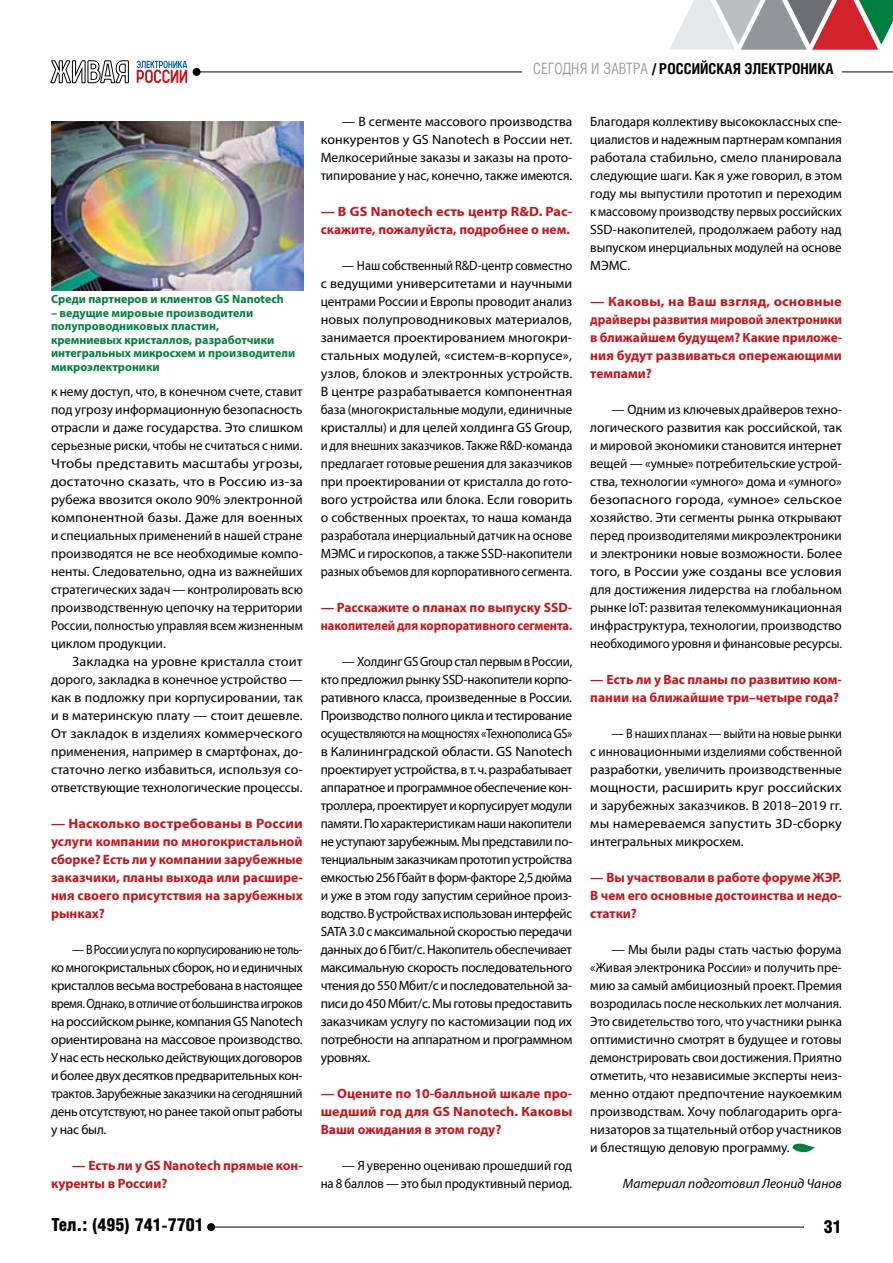
<style>
.page{position:relative;width:893px;height:1263px;background:#fff}
.page>*{position:absolute;margin:0;border:0;box-sizing:border-box;transform-origin:0 0}
.t1{font:900 18px "Helios Cond";color:#000}
.t2{font:700 15px "Helios Cond";color:#000}
.t3{font:13.5px/18px "Myriad Pro";letter-spacing:-.005em;color:#000;text-align:justify}
.t4{font:13.5px/18px "Myriad Pro";letter-spacing:-.005em;color:#000;text-align:justify;scale:.96 1}
.t5{font:13.5px/18px "Myriad Pro";letter-spacing:-.005em;color:#000;text-align:justify;scale:.93 1}
.t6{font:13.5px/18px "Myriad Pro";letter-spacing:-.005em;color:#000;text-align:justify;scale:.89 1}
.t7{font:700 13.5px/18px "Myriad Pro";color:#c4161c}
.t8{font:13.5px/18px "Myriad Pro";letter-spacing:-.005em;color:#000;text-align:justify;scale:1.06 1}
.t9{font:13.5px/18px "Myriad Pro";letter-spacing:-.005em;color:#000;text-align:justify;scale:.91 1}
.t10{font:700 13.5px/18px "Myriad Pro";color:#c4161c;text-align:justify;scale:1.06 1}
.t11{font:700 13.5px/18px "Myriad Pro";color:#c4161c;text-align:justify;scale:1.08 1}
.t12{font:700 13.5px/18px "Myriad Pro";color:#c4161c;scale:1.05 1}
.t13{font:italic 13.5px "Myriad Pro";color:#000}
.t14{font:700 12px/13.5px "Myriad Pro";color:#007f3e}
.s1{font-weight:300;color:#939598}
.s2{font-weight:900}
</style>
<div class="page">
<svg style="left:670px;top:0;width:223px;height:50px"></svg>
<hr style="left:51px;top:1227px;width:781px;height:1px;background:#000">
<hr style="left:193px;top:72px;width:700px;height:1px;background:#000">
<div style="left:51px;top:1206px;width:160px;height:36px;background:#fff"></div>
<div style="left:522px;top:51px;width:320px;height:23px;background:#fff"></div>
<div style="left:193px;top:68px;width:8px;height:8px;background:#000;border-radius:50%"></div>
<div style="left:207px;top:1223px;width:8px;height:8px;background:#000;border-radius:50%"></div>
<svg style="left:51px;top:60px;width:78px;height:24px"></svg>
<svg style="left:137px;top:61px;width:50px;height:22px"></svg>
<div style="left:804px;top:1218px;width:38px;height:17px;background:#fff"></div>
<svg style="left:792px;top:1143px;width:23px;height:9px"></svg>
<img style="left:51px;top:122px;width:253px;height:168px">
<p class="t14" style="left:51px;top:292px;width:234px">Среди партнеров и клиентов GS Nanotech</p>
<p class="t14" style="left:51px;top:306px;width:246px">– ведущие мировые производители полупроводниковых пластин,<br>кремниевых кристаллов, разработчики интегральных микросхем и производители микроэлектроники</p>
<p class="t3" style="left:51px;top:382px;width:253px">к нему доступ, что, в конечном счете, ставит под угрозу информационную безопасность отрасли и даже государства. Это слишком серьезные риски, чтобы не считаться с ними.<br>Чтобы представить масштабы угрозы, достаточно сказать, что в Россию из-за рубежа ввозится около 90% электронной компонентной базы. Даже для военных и специальных применений в нашей стране производятся не все необходимые компо&shy;ненты. Следовательно, одна из важнейших стратегических задач — контролировать всю производственную цепочку на территории России, полностью управляя всем жизненным циклом продукции.</p>
<p class="t8" style="left:51px;top:652px;width:239px;text-indent:21px">Закладка на уровне кристалла стоит дорого, закладка в конечное устройство — как в подложку при корпусировании, так и в материнскую плату — стоит дешевле.<br>От закладок в изделиях коммерческого применения, например в смартфонах, до&shy;статочно легко избавиться, используя со&shy;ответствующие технологические процессы.</p>
<p class="t10" style="left:51px;top:814px;width:239px">— Насколько востребованы в России услуги компании по многокристальной сборке? Есть ли у компании зарубежные заказчики, планы выхода или расшире&shy;ния своего присутствия на зарубежных рынках?</p>
<p class="t6" style="left:51px;top:940px;width:284px;text-indent:21px">— В России услуга по корпусированию не толь&shy;ко многокристальных сборок, но и единичных кристаллов весьма востребована в настоящее время. Однако, в отличие от большинства игроков на российском рынке, компания GS Nanotech ориентирована на массовое производство.<br>У нас есть несколько действующих договоров и более двух десятков предварительных кон&shy;трактов. Зарубежные заказчики на сегодняшний день отсутствуют, но ранее такой опыт работы у нас был.</p>
<p class="t7" style="left:51px;top:1156px;width:253px;text-indent:21px">— Есть ли у GS Nanotech прямые кон&shy;куренты в России?</p>
<h1 class="t1" style="left:51px;top:1215px;width:154px">Тел.: (495) 741-7701</h1>
<p class="t2" style="left:533px;top:60px;width:302px"><span class="s1">сегодня и завтра</span> <span class="s2">/</span> российская электроника</p>
<p class="t3" style="left:321px;top:112px;width:253px;text-indent:21px">— В сегменте массового производства конкурентов у GS Nanotech в России нет.<br>Мелкосерийные заказы и заказы на прото&shy;типирование у нас, конечно, также имеются.</p>
<p class="t12" style="left:321px;top:202px;width:241px">— В GS Nanotech есть центр R&amp;D. Рас&shy;скажите, пожалуйста, подробнее о нем.</p>
<p class="t5" style="left:321px;top:256px;width:272px;text-indent:21px">— Наш собственный R&amp;D-центр совместно с ведущими университетами и научными центрами России и Европы проводит анализ новых полупроводниковых материалов, занимается проектированием многокри&shy;стальных модулей, «систем-в‑корпусе», узлов, блоков и электронных устройств.<br>В центре разрабатывается компонентная база (многокристальные модули, единичные кристаллы) и для целей холдинга GS Group, и для внешних заказчиков. Также R&amp;D-команда предлагает готовые решения для заказчиков при проектировании от кристалла до гото&shy;вого устройства или блока. Если говорить о собственных проектах, то наша команда разработала инерциальный датчик на основе МЭМС и гироскопов, а также SSD-накопители разных объемов для корпоративного сегмента.</p>
<p class="t7" style="left:321px;top:598px;width:253px">— Расскажите о планах по выпуску SSD&shy;накопителей для корпоративного сегмента.</p>
<p class="t4" style="left:321px;top:652px;width:264px;text-indent:21px">— Холдинг GS Group стал первым в России, кто предложил рынку SSD-накопители корпо&shy;ративного класса, произведенные в России.<br>Производство полного цикла и тестирование осуществляются на мощностях «Технополиса GS» в Калининградской области. GS Nanotech проектирует устройства, в т.ч. разрабатывает аппаратное и программное обеспечение кон&shy;троллера, проектирует и корпусирует модули памяти. По характеристикам наши накопители не уступают зарубежным. Мы представили по&shy;тенциальным заказчикам прототип устройства емкостью 256 Гбайт в форм-факторе 2,5 дюйма и уже в этом году запустим серийное произ&shy;водство. В устройствах использован интерфейс SATA 3.0 с максимальной скоростью передачи данных до 6 Гбит/с. Накопитель обеспечивает максимальную скорость последовательного чтения до 550 Мбит/с и последовательной за&shy;писи до 450 Мбит/с. Мы готовы предоставить заказчикам услугу по кастомизации под их потребности на аппаратном и программном уровнях.</p>
<p class="t7" style="left:321px;top:1084px;width:253px;text-align:justify">— Оцените по 10‑балльной шкале про&shy;шедший год для GS Nanotech. Каковы Ваши ожидания в этом году?</p>
<p class="t3" style="left:321px;top:1156px;width:253px;text-align:right">— Я уверенно оцениваю прошедший год<br>на 8 баллов — это был продуктивный период.</p>
<p class="t3" style="left:590px;top:112px;width:253px">Благодаря коллективу высококлассных спе&shy;циалистов и надежным партнерам компания работала стабильно, смело планировала следующие шаги. Как я уже говорил, в этом году мы выпустили прототип и переходим к массовому производству первых российских SSD-накопителей, продолжаем работу над выпуском инерциальных модулей на основе МЭМС.</p>
<p class="t11" style="left:590px;top:292px;width:235px">— Каковы, на Ваш взгляд, основные драйверы развития мировой электроники в ближайшем будущем? Какие приложе&shy;ния будут развиваться опережающими темпами?</p>
<p class="t3" style="left:590px;top:400px;width:253px;text-indent:21px">— Одним из ключевых драйверов техно&shy;логического развития как российской, так и мировой экономики становится интернет вещей — «умные» потребительские устрой&shy;ства, технологии «умного» дома и «умного» безопасного города, «умное» сельское хозяйство. Эти сегменты рынка открывают перед производителями микроэлектроники и электроники новые возможности. Более того, в России уже созданы все условия для достижения лидерства на глобальном рынке IoT: развитая телекоммуникационная инфраструктура, технологии, производство необходимого уровня и финансовые ресурсы.</p>
<p class="t7" style="left:590px;top:670px;width:253px">— Есть ли у Вас планы по развитию ком&shy;пании на ближайшие три–четыре года?</p>
<p class="t9" style="left:590px;top:724px;width:278px;text-indent:21px">— В наших планах — выйти на новые рынки с инновационными изделиями собственной разработки, увеличить производственные мощности, расширить круг российских и зарубежных заказчиков. В 2018–2019 гг. мы намереваемся запустить 3D-сборку интегральных микросхем.</p>
<p class="t7" style="left:590px;top:868px;width:253px;text-align:justify">— Вы участвовали в работе форуме ЖЭР.<br>В чем его основные достоинства и недо&shy;статки?</p>
<p class="t3" style="left:590px;top:940px;width:253px;text-indent:21px">— Мы были рады стать частью форума «Живая электроника России» и получить пре&shy;мию за самый амбициозный проект. Премия возродилась после нескольких лет молчания.<br>Это свидетельство того, что участники рынка оптимистично смотрят в будущее и готовы демонстрировать свои достижения. Приятно отметить, что независимые эксперты неиз&shy;менно отдают предпочтение наукоемким производствам. Хочу поблагодарить орга&shy;низаторов за тщательный отбор участников и блестящую деловую программу.</p>
<p class="t13" style="left:623px;top:1175px;width:220px">Материал подготовил Леонид Чанов</p>
<h1 class="t1" style="left:824px;top:1217px;width:20px">31</h1>
</div>
